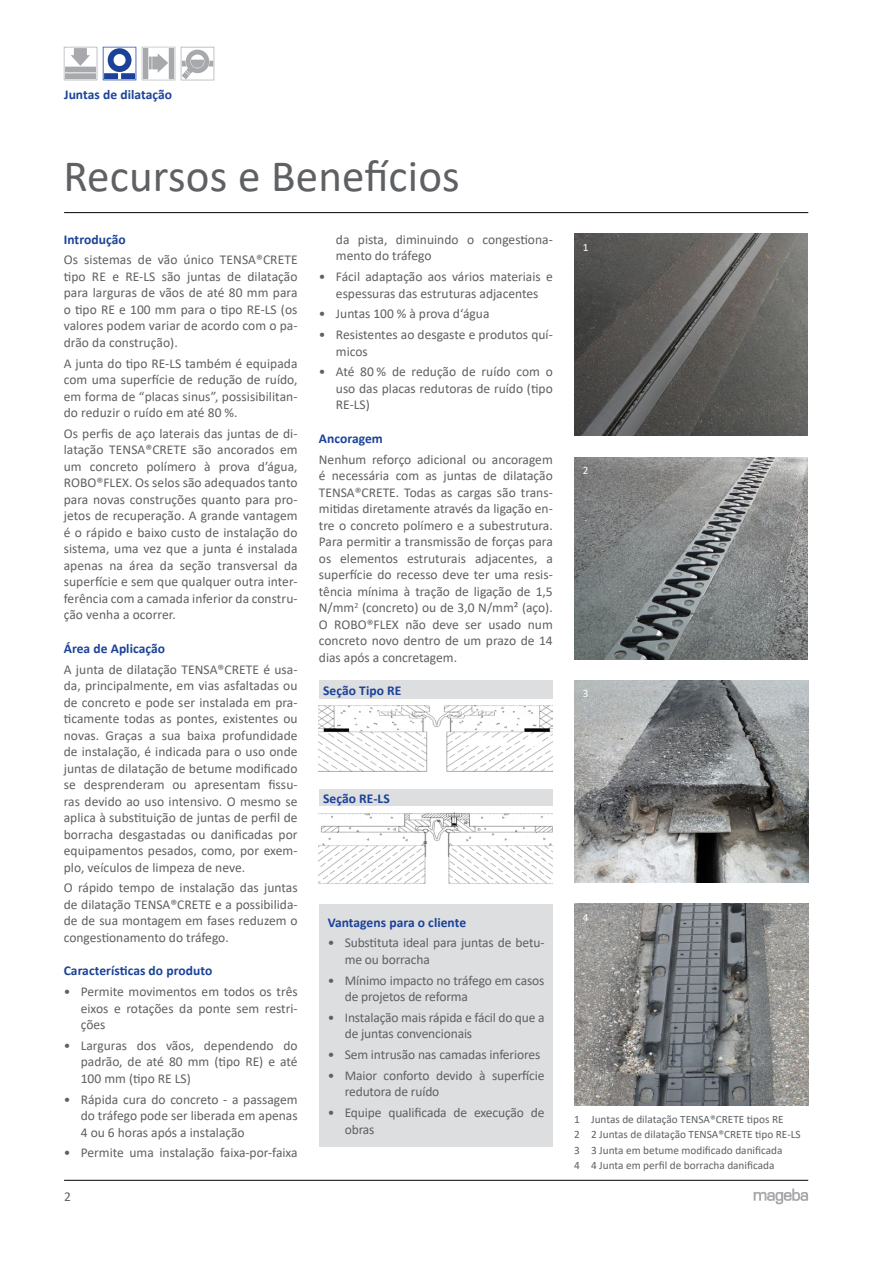
<style>
.page{position:relative;width:893px;height:1263px;background:#fff}
.page>*{position:absolute;margin:0;border:0;box-sizing:border-box;transform-origin:0 0}
.t1{font:45px "Calibri";letter-spacing:.005em;color:#5e6063}
.t2{font:13.5px/16.5px "Calibri";color:#5e6063;text-align:justify}
.t3{font:700 13.5px "Calibri";letter-spacing:.005em;color:#1b4298}
.t4{font:11.25px/15.6px "Calibri";color:#5e6063}
.t5{font:11.25px "Calibri";color:#fff}
</style>
<div class="page">
<hr style="left:64px;top:1180px;width:744px;height:1px;background:#000">
<hr style="left:64px;top:212px;width:744px;height:1px;background:#000">
<svg style="left:754px;top:1188px;width:54px;height:16px"></svg>
<svg style="left:103px;top:47px;width:33px;height:33px"></svg>
<svg style="left:64px;top:47px;width:33px;height:34px"></svg>
<svg style="left:181px;top:47px;width:34px;height:33px"></svg>
<svg style="left:182px;top:72px;width:7px;height:7px"></svg>
<svg style="left:142px;top:47px;width:33px;height:33px"></svg>
<img style="left:574px;top:234px;width:234px;height:202px">
<img style="left:574px;top:457px;width:234px;height:202px">
<img style="left:574px;top:680px;width:234px;height:202px">
<img style="left:574px;top:904px;width:234px;height:202px">
<div style="left:319px;top:904px;width:234px;height:242px;background:#dddee0"></div>
<div style="left:319px;top:680px;width:234px;height:19px;background:#dddee0"></div>
<div style="left:319px;top:789px;width:234px;height:18px;background:#dddee0"></div>
<img style="left:319px;top:705px;width:234px;height:67px">
<img style="left:319px;top:811px;width:234px;height:73px">
<p class="t3" style="left:64px;top:85px;width:109px">Juntas de dilatação</p>
<h1 class="t1" style="left:63px;top:145px;width:398px">Recursos e Benefícios</h1>
<p class="t3" style="left:64px;top:230px;width:63px">Introdução</p>
<p class="t2" style="left:64px;top:251px;width:235px">Os sistemas de vão único TENSA®CRETE tipo RE e RE-LS são juntas de dilatação para larguras de vãos de até 80 mm para o tipo RE e 100 mm para o tipo RE-LS (os valores podem variar de acordo com o pa&shy;drão da construção).</p>
<p class="t2" style="left:64px;top:354px;width:235px">A junta do tipo RE-LS também é equipada com uma superfície de redução de ruído, em forma de “placas sinus”, possisibilitan&shy;do reduzir o ruído em até 80 %.</p>
<p class="t2" style="left:64px;top:425px;width:235px">Os perfis de aço laterais das juntas de di&shy;latação TENSA®CRETE são ancorados em um concreto polímero à prova d’água, ROBO®FLEX. Os selos são adequados tanto para novas construções quanto para pro&shy;jetos de recuperação. A grande vantagem é o rápido e baixo custo de instalação do sistema, uma vez que a junta é instalada apenas na área da seção transversal da superfície e sem que qualquer outra inter&shy;ferência com a camada inferior da constru&shy;ção venha a ocorrer.</p>
<p class="t3" style="left:64px;top:639px;width:103px">Área de Aplicação</p>
<p class="t2" style="left:64px;top:660px;width:235px">A junta de dilatação TENSA®CRETE é usa&shy;da, principalmente, em vias asfaltadas ou de concreto e pode ser instalada em pra&shy;ticamente todas as pontes, existentes ou novas. Graças a sua baixa profundidade de instalação, é indicada para o uso onde juntas de dilatação de betume modificado se desprenderam ou apresentam fissu&shy;ras devido ao uso intensivo. O mesmo se aplica à substituição de juntas de perfil de borracha desgastadas ou danificadas por equipamentos pesados, como, por exem&shy;plo, veículos de limpeza de neve.</p>
<p class="t2" style="left:64px;top:879px;width:235px">O rápido tempo de instalação das juntas de dilatação TENSA®CRETE e a possibilida&shy;de de sua montagem em fases reduzem o congestionamento do tráfego.</p>
<p class="t3" style="left:64px;top:961px;width:150px">Características do produto</p>
<p class="t2" style="left:81px;top:983px;width:218px;text-indent:-17px">• Permite movimentos em todos os três eixos e rotações da ponte sem restri&shy;ções</p>
<p class="t2" style="left:81px;top:1037px;width:218px;text-indent:-17px">• Larguras dos vãos, dependendo do padrão, de até 80 mm (tipo RE) e até 100 mm (tipo RE LS)</p>
<p class="t2" style="left:81px;top:1090px;width:218px;text-indent:-17px">• Rápida cura do concreto - a passagem do tráfego pode ser liberada em apenas 4 ou 6 horas após a instalação</p>
<p class="t2" style="left:64px;top:1144px;width:235px">• Permite uma instalação faixa-por-faixa</p>
<p class="t2" style="left:64px;top:1188px;width:8px">2</p>
<p class="t2" style="left:336px;top:231px;width:218px">da pista, diminuindo o congestiona&shy;mento do tráfego</p>
<p class="t2" style="left:319px;top:268px;width:235px;text-align:center">• Fácil adaptação aos vários materiais e espessuras das estruturas adjacentes</p>
<p class="t2" style="left:319px;top:305px;width:172px">• Juntas 100 % à prova d‘água</p>
<p class="t2" style="left:336px;top:326px;width:218px;text-indent:-17px">• Resistentes ao desgaste e produtos quí&shy;micos</p>
<p class="t2" style="left:336px;top:363px;width:218px;text-indent:-17px">• Até 80 % de redução de ruído com o uso das placas redutoras de ruído (tipo RE-LS)</p>
<p class="t3" style="left:319px;top:429px;width:66px">Ancoragem</p>
<p class="t2" style="left:319px;top:451px;width:235px">Nenhum reforço adicional ou ancoragem é necessária com as juntas de dilatação TENSA®CRETE. Todas as cargas são trans&shy;mitidas diretamente através da ligação en&shy;tre o concreto polímero e a subestrutura.<br>Para permitir a transmissão de forças para os elementos estruturais adjacentes, a superfície do recesso deve ter uma resis&shy;tência mínima à tração de ligação de 1,5<br>N/mm<sup>2</sup> (concreto) ou de 3,0 N/mm² (aço).<br>O ROBO®FLEX não deve ser usado num concreto novo dentro de um prazo de 14 dias após a concretagem.</p>
<p class="t3" style="left:323px;top:681px;width:80px">Seção Tipo RE</p>
<p class="t3" style="left:323px;top:789px;width:68px">Seção RE-LS</p>
<p class="t3" style="left:328px;top:912px;width:140px">Vantagens para o cliente</p>
<p class="t2" style="left:345px;top:934px;width:201px;text-indent:-17px">• Substituta ideal para juntas de betu&shy;me ou borracha</p>
<p class="t2" style="left:345px;top:971px;width:201px;text-indent:-17px">• Mínimo impacto no tráfego em casos de projetos de reforma</p>
<p class="t2" style="left:345px;top:1009px;width:201px;text-indent:-17px">• Instalação mais rápida e fácil do que a de juntas convencionais</p>
<p class="t2" style="left:328px;top:1046px;width:214px">• Sem intrusão nas camadas inferiores</p>
<p class="t2" style="left:345px;top:1067px;width:201px;text-indent:-17px">• Maior conforto devido à superfície redutora de ruído</p>
<p class="t2" style="left:345px;top:1104px;width:201px;text-indent:-17px">• Equipe qualificada de execução de obras</p>
<p class="t5" style="left:583px;top:239px;width:7px">1</p>
<p class="t5" style="left:583px;top:462px;width:7px">2</p>
<p class="t5" style="left:583px;top:686px;width:7px">3</p>
<p class="t5" style="left:583px;top:909px;width:7px">4</p>
<p class="t4" style="left:574px;top:1111px;width:228px">1 Juntas de dilatação TENSA®CRETE tipos RE<br>2 2 Juntas de dilatação TENSA®CRETE tipo RE-LS 3 3 Junta em betume modificado danificada<br>4 4 Junta em perfil de borracha danificada</p>
</div>
